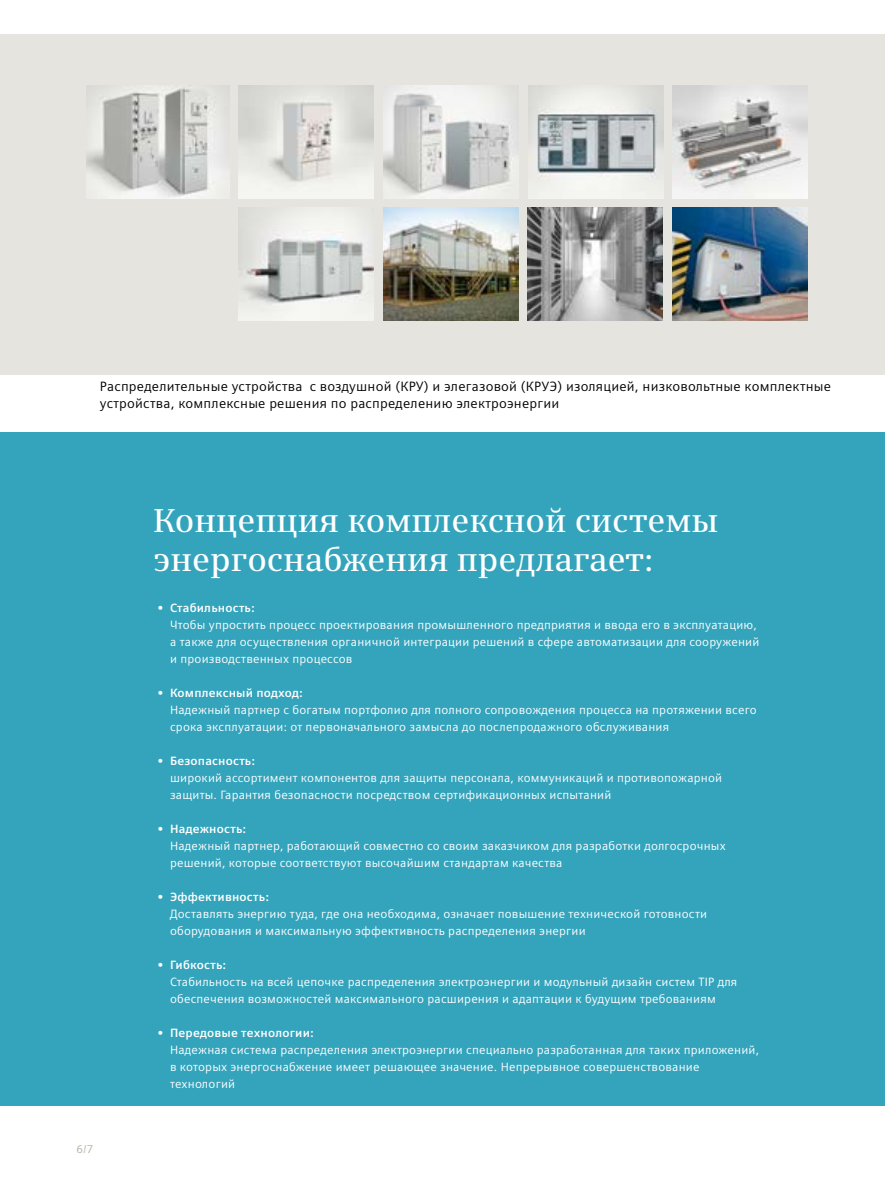
<style>
.page{position:relative;width:893px;height:1191px;background:#fff}
.page>*{position:absolute;margin:0;border:0;box-sizing:border-box;transform-origin:0 0}
.t1{font:600 33px/38.2px "Siemens Serif";color:#fff}
.t2{font:13.5px/16.6px "Siemens Sans";letter-spacing:.015em;color:#000}
.t3{font:12px/17px "Siemens Sans";letter-spacing:.015em;color:#fff}
.t4{font:700 12px "Siemens Sans";letter-spacing:.015em;color:#fff}
.t5{font:11.25px "Siemens Sans";color:#b1b1a2}
</style>
<div class="page">
<div style="left:0;top:34px;width:884px;height:340px;background:#e5e4de"></div>
<div style="left:0;top:432px;width:884px;height:674px;background:#34a4bc"></div>
<img style="left:528px;top:85px;width:135px;height:113px">
<img style="left:673px;top:85px;width:135px;height:113px">
<img style="left:238px;top:208px;width:135px;height:113px">
<img style="left:383px;top:208px;width:135px;height:113px">
<img style="left:672px;top:208px;width:135px;height:113px">
<img style="left:528px;top:208px;width:135px;height:113px">
<img style="left:87px;top:85px;width:142px;height:113px">
<img style="left:239px;top:85px;width:135px;height:113px">
<img style="left:383px;top:85px;width:135px;height:113px">
<p class="t2" style="left:100px;top:378px;width:733px">Распределительные устройства с воздушной (КРУ) и элегазовой (КРУЭ) изоляцией, низковольтные комплектные устройства, комплексные решения по распределению электроэнергии</p>
<p class="t5" style="left:76px;top:1142px;width:18px">6/7</p>
<h1 class="t1" style="left:153px;top:501px;width:566px">Концепция комплексной системы энергоснабжения предлагает:</h1>
<p class="t4" style="left:157px;top:601px;width:99px">• Стабильность:</p>
<p class="t3" style="left:170px;top:616px;width:591px">Чтобы упростить процесс проектирования промышленного предприятия и ввода его в эксплуатацию, а также для осуществления органичной интеграции решений в сфере автоматизации для сооружений и производственных процессов</p>
<p class="t4" style="left:157px;top:686px;width:147px">• Комплексный подход:</p>
<p class="t3" style="left:170px;top:701px;width:588px">Надежный партнер с богатым портфолио для полного сопровождения процесса на протяжении всего срока эксплуатации: от первоначального замысла до послепродажного обслуживания</p>
<p class="t4" style="left:157px;top:754px;width:99px">• Безопасность:</p>
<p class="t3" style="left:170px;top:769px;width:554px">широкий ассортимент компонентов для защиты персонала, коммуникаций и противопожарной защиты. Гарантия безопасности посредством сертификационных испытаний</p>
<p class="t4" style="left:157px;top:822px;width:90px">• Надежность:</p>
<p class="t3" style="left:170px;top:837px;width:557px">Надежный партнер, работающий совместно со своим заказчиком для разработки долгосрочных решений, которые соответствуют высочайшим стандартам качества</p>
<p class="t4" style="left:157px;top:890px;width:113px">• Эффективность:</p>
<p class="t3" style="left:170px;top:905px;width:538px">Доставлять энергию туда, где она необходима, означает повышение технической готовности оборудования и максимальную эффективность распределения энергии</p>
<p class="t4" style="left:157px;top:958px;width:70px">• Гибкость:</p>
<p class="t3" style="left:170px;top:973px;width:569px">Стабильность на всей цепочке распределения электроэнергии и модульный дизайн систем TIP для обеспечения возможностей максимального расширения и адаптации к будущим требованиям</p>
<p class="t4" style="left:157px;top:1026px;width:158px">• Передовые технологии:</p>
<p class="t3" style="left:170px;top:1041px;width:591px">Надежная система распределения электроэнергии специально разработанная для таких приложений, в которых энергоснабжение имеет решающее значение. Непрерывное совершенствование технологий</p>
</div>
